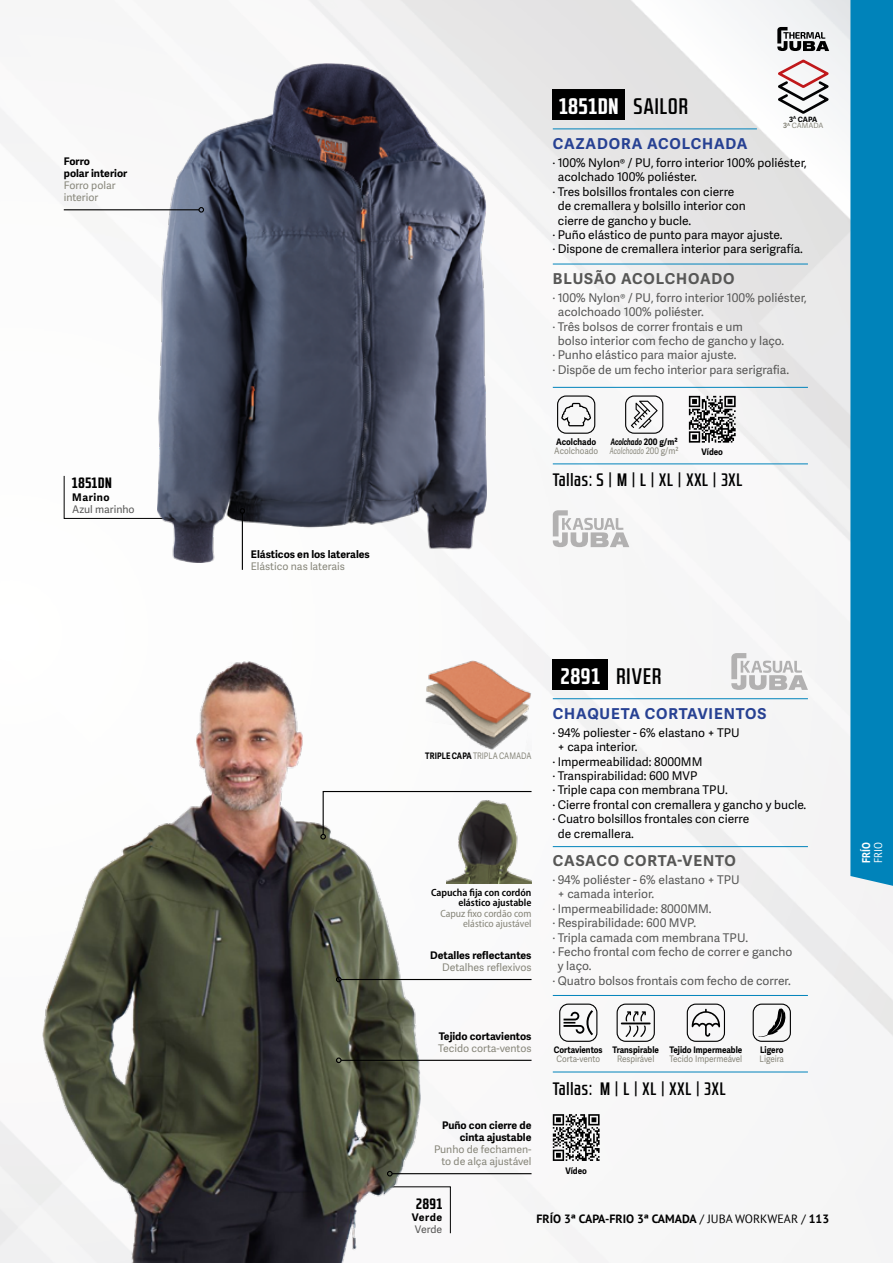
<style>
.page{position:relative;width:893px;height:1263px;background:#fff}
.page>*{position:absolute;margin:0;border:0;box-sizing:border-box;transform-origin:0 0}
.t1{font:500 22.5px "RB No 2.1 b";letter-spacing:.05em;color:#000}
.t2{font:700 22.5px "RB No 2.1 b";letter-spacing:.05em;color:#fff}
.t3{font:500 18px "RB No 2.1 b";letter-spacing:.05em;color:#000}
.t4{font:700 15px "Adelle Sans";letter-spacing:.06em;color:#274193}
.t5{font:700 15px "Adelle Sans";letter-spacing:.06em;color:#575756}
.t6{font:700 15px "RB No 2.1 b";letter-spacing:.05em;color:#000}
.t7{font:12px "Adelle Sans";color:#000}
.t8{font:12px "Adelle Sans";color:#575756}
.t9{font:700 12px "PT Sans";color:#000}
.t10{font:700 11.25px "PT Sans";color:#fff;scale:.9 1}
.t11{font:11.25px "PT Sans";color:#fff;scale:.9 1}
.t12{font:700 10.5px/12px "Adelle Sans";color:#000;text-align:right}
.t13{font:10.5px/12px "Adelle Sans";color:#87867a;text-align:right}
.t14{font:600 semi-condensed 10.5px/10.5px "Myriad Pro";color:#000;text-align:right}
.t15{font:semi-condensed 10.5px/10.5px "Myriad Pro";color:#87867a;text-align:right}
.t16{font:10.5px "Adelle Sans";color:#575756}
.t17{font:700 9px "Adelle Sans";color:#000;scale:.9 1}
.t18{font:9px "Adelle Sans";color:#87867a;scale:.9 1}
.t19{font:italic 9px/9px "Adelle Sans";color:#87867a;scale:.7 1}
.t20{font:9px "Adelle Sans";color:#87867a;scale:.83 1}
.t21{font:7.35px/6.4px "Adelle Sans";color:#87867a;text-align:center}
.s1{font-weight:700;color:#000}
.s2{font-weight:700}
.s3{font-weight:700;font-style:normal;color:#000}
.s4{font-style:normal}
.s5{font-weight:400}
</style>
<div class="page">
<img style="left:0;top:0;width:893px;height:1263px">
<svg style="left:777px;top:27px;width:52px;height:24px"></svg>
<svg style="left:774px;top:57px;width:59px;height:59px"></svg>
<div style="left:850px;top:0;width:43px;height:889px;background:#0083ba"></div>
<hr style="left:553px;top:264px;width:255px;height:1px;background:#0083bb">
<hr style="left:553px;top:387px;width:255px;height:1px;background:#0083bb">
<hr style="left:553px;top:129px;width:204px;height:1px;background:#0083bb">
<hr style="left:553px;top:463px;width:255px;height:1px;background:#0083bb">
<div style="left:553px;top:89px;width:72px;height:31px;background:#000"></div>
<div style="left:557px;top:395px;width:38px;height:39px;border:1px solid #000;border-radius:9px"></div>
<svg style="left:560px;top:402px;width:32px;height:25px"></svg>
<svg style="left:689px;top:396px;width:47px;height:47px"></svg>
<svg style="left:63px;top:475px;width:94px;height:44px"></svg>
<img style="left:157px;top:64px;width:330px;height:499px">
<hr style="left:553px;top:995px;width:255px;height:1px;background:#0083bb">
<hr style="left:553px;top:1071px;width:255px;height:1px;background:#0083bb">
<hr style="left:553px;top:846px;width:255px;height:1px;background:#0083bb">
<hr style="left:553px;top:698px;width:255px;height:1px;background:#0083bb">
<div style="left:553px;top:659px;width:55px;height:31px;background:#000"></div>
<svg style="left:421px;top:1186px;width:30px;height:48px"></svg>
<img style="left:43px;top:661px;width:378px;height:602px">
<svg style="left:553px;top:1114px;width:47px;height:47px"></svg>
<svg style="left:563px;top:1008px;width:32px;height:29px"></svg>
<div style="left:559px;top:1003px;width:38px;height:39px;border:1px solid #000;border-radius:9px"></div>
<hr style="left:621px;top:1022px;width:30px;height:2px;background:#000">
<svg style="left:625px;top:1011px;width:21px;height:26px"></svg>
<div style="left:617px;top:1003px;width:38px;height:39px;border:1px solid #000;border-radius:9px"></div>
<svg style="left:758px;top:1008px;width:29px;height:30px"></svg>
<div style="left:753px;top:1003px;width:38px;height:39px;border:1px solid #000;border-radius:9px"></div>
<hr style="left:392px;top:1173px;width:139px;height:1px;background:#000">
<svg style="left:387px;top:1171px;width:6px;height:5px"></svg>
<hr style="left:341px;top:979px;width:190px;height:1px;background:#000">
<svg style="left:336px;top:977px;width:6px;height:5px"></svg>
<hr style="left:341px;top:1060px;width:190px;height:1px;background:#000">
<svg style="left:336px;top:1057px;width:6px;height:6px"></svg>
<img style="left:446px;top:839px;width:85px;height:45px">
<svg style="left:320px;top:790px;width:213px;height:49px"></svg>
<svg style="left:692px;top:1009px;width:28px;height:28px"></svg>
<div style="left:687px;top:1003px;width:38px;height:39px;border:1px solid #000;border-radius:9px"></div>
<img style="left:425px;top:659px;width:106px;height:91px">
<svg style="left:553px;top:510px;width:76px;height:37px"></svg>
<svg style="left:731px;top:653px;width:77px;height:37px"></svg>
<div style="left:625px;top:395px;width:38px;height:39px;border:1px solid #000;border-radius:9px"></div>
<svg style="left:631px;top:401px;width:27px;height:27px"></svg>
<hr style="left:64px;top:209px;width:135px;height:1px;background:#000">
<svg style="left:198px;top:207px;width:6px;height:6px"></svg>
<hr style="left:242px;top:513px;width:1px;height:57px;background:#000">
<svg style="left:240px;top:508px;width:5px;height:6px"></svg>
<p class="t12" style="left:64px;top:156px;width:65px;text-align:left">Forro<br>polar interior</p>
<p class="t13" style="left:64px;top:179px;width:53px;text-align:left">Forro polar interior</p>
<p class="t6" style="left:72px;top:474px;width:41px">1851DN</p>
<p class="t12" style="left:72px;top:491px;width:39px">Marino</p>
<p class="t16" style="left:72px;top:501px;width:64px">Azul marinho</p>
<p class="t12" style="left:251px;top:548px;width:120px">Elásticos en los laterales</p>
<p class="t13" style="left:251px;top:560px;width:95px">Elástico nas laterais</p>
<h1 class="t2" style="left:559px;top:93px;width:61px">1851DN</h1>
<h1 class="t1" style="left:634px;top:93px;width:56px">SAILOR</h1>
<p class="t21" style="left:783px;top:116px;width:42px"><span class="s1">3</span><sup>A</sup> <span class="s1">CAPA<br></span><span class="s2">3</span><sup>A</sup> CAMADA</p>
<p class="t4" style="left:553px;top:135px;width:196px">CAZADORA ACOLCHADA</p>
<p class="t7" style="left:553px;top:154px;width:255px">· 100% Nylon® / PU, forro interior 100% poliéster,</p>
<p class="t7" style="left:558px;top:169px;width:141px">acolchado 100% poliéster.</p>
<p class="t7" style="left:553px;top:183px;width:183px">· Tres bolsillos frontales con cierre</p>
<p class="t7" style="left:558px;top:197px;width:189px">de cremallera y bolsillo interior con</p>
<p class="t7" style="left:558px;top:212px;width:135px">cierre de gancho y bucle.</p>
<p class="t7" style="left:553px;top:226px;width:231px">· Puño elástico de punto para mayor ajuste.</p>
<p class="t7" style="left:553px;top:241px;width:252px">· Dispone de cremallera interior para serigrafía.</p>
<p class="t5" style="left:553px;top:269px;width:183px">BLUSÃO ACOLCHOADO</p>
<p class="t8" style="left:553px;top:289px;width:255px">· 100% Nylon® / PU, forro interior 100% poliéster,</p>
<p class="t8" style="left:558px;top:303px;width:147px">acolchoado 100% poliéster.</p>
<p class="t8" style="left:553px;top:318px;width:192px">· Três bolsos de correr frontais e um</p>
<p class="t8" style="left:558px;top:332px;width:228px">bolso interior com fecho de gancho y laço.</p>
<p class="t8" style="left:553px;top:347px;width:185px">· Punho elástico para maior ajuste.</p>
<p class="t8" style="left:553px;top:361px;width:238px">· Dispõe de um fecho interior para serigrafia.</p>
<p class="t17" style="left:556px;top:436px;width:46px">Acolchado</p>
<p class="t18" style="left:554px;top:444px;width:50px">Acolchoado</p>
<p class="t19" style="left:610px;top:436px;width:99px"><span class="s1">Acolchado</span> <span class="s3">200 g/m²<br></span>Acolchoado <span class="s4">200 g/m²</span></p>
<p class="t17" style="left:701px;top:447px;width:25px">Vídeo</p>
<h2 class="t3" style="left:553px;top:470px;width:191px">Tallas: S | M | L | XL | XXL | 3XL</h2>
<p class="t20" style="left:425px;top:750px;width:129px"><span class="s1">TRIPLE CAPA</span> TRIPLA CAMADA</p>
<p class="t14" style="left:431px;top:887px;width:102px">Capucha fija con cordón elástico ajustable</p>
<p class="t15" style="left:440px;top:908px;width:93px">Capuz fixo cordão com elástico ajustável</p>
<p class="t12" style="left:430px;top:949px;width:103px">Detalles reflectantes</p>
<p class="t13" style="left:442px;top:961px;width:91px">Detalhes reflexivos</p>
<p class="t12" style="left:439px;top:1030px;width:94px">Tejido cortavientos</p>
<p class="t13" style="left:438px;top:1042px;width:95px">Tecido corta-ventos</p>
<p class="t12" style="left:442px;top:1120px;width:91px">Puño con cierre de cinta ajustable</p>
<p class="t13" style="left:434px;top:1143px;width:99px">Punho de fechamen&shy;to de alça ajustável</p>
<h1 class="t2" style="left:561px;top:662px;width:40px">2891</h1>
<h1 class="t1" style="left:617px;top:663px;width:46px">RIVER</h1>
<p class="t4" style="left:553px;top:704px;width:215px">CHAQUETA CORTAVIENTOS</p>
<p class="t7" style="left:553px;top:724px;width:188px">· 94% poliester - 6% elastano + TPU</p>
<p class="t7" style="left:558px;top:738px;width:81px">+ capa interior.</p>
<p class="t7" style="left:553px;top:753px;width:151px">· Impermeabilidad: 8000MM</p>
<p class="t7" style="left:553px;top:767px;width:146px">· Transpirabilidad: 600 MVP</p>
<p class="t7" style="left:553px;top:782px;width:177px">· Triple capa con membrana TPU.</p>
<p class="t7" style="left:553px;top:796px;width:255px">· Cierre frontal con cremallera y gancho y bucle.</p>
<p class="t7" style="left:553px;top:810px;width:198px">· Cuatro bolsillos frontales con cierre</p>
<p class="t7" style="left:558px;top:825px;width:78px">de cremallera.</p>
<p class="t5" style="left:553px;top:852px;width:184px">CASACO CORTA-VENTO</p>
<p class="t8" style="left:553px;top:871px;width:188px">· 94% poliéster - 6% elastano + TPU</p>
<p class="t8" style="left:558px;top:886px;width:98px">+ camada interior.</p>
<p class="t8" style="left:553px;top:900px;width:160px">· Impermeabilidade: 8000MM.</p>
<p class="t8" style="left:553px;top:914px;width:145px">· Respirabilidade: 600 MVP.</p>
<p class="t8" style="left:553px;top:929px;width:197px">· Tripla camada com membrana TPU.</p>
<p class="t8" style="left:553px;top:943px;width:241px">· Fecho frontal com fecho de correr e gancho</p>
<p class="t8" style="left:558px;top:958px;width:35px">y laço.</p>
<p class="t8" style="left:553px;top:972px;width:240px">· Quatro bolsos frontais com fecho de correr.</p>
<p class="t17" style="left:554px;top:1044px;width:56px">Cortavientos</p>
<p class="t18" style="left:556px;top:1052px;width:50px">Corta-vento</p>
<p class="t17" style="left:612px;top:1044px;width:53px">Transpirable</p>
<p class="t18" style="left:617px;top:1052px;width:43px">Respirável</p>
<p class="t17" style="left:669px;top:1044px;width:83px">Tejido Impermeable</p>
<p class="t18" style="left:669px;top:1052px;width:82px">Tecido Impermeável</p>
<p class="t17" style="left:760px;top:1044px;width:28px">Ligero</p>
<p class="t18" style="left:760px;top:1052px;width:29px">Ligeira</p>
<h2 class="t3" style="left:553px;top:1078px;width:174px">Tallas: M | L | XL | XXL | 3XL</h2>
<p class="t17" style="left:565px;top:1165px;width:25px">Vídeo</p>
<p class="t6" style="left:416px;top:1194px;width:27px">2891</p>
<p class="t12" style="left:412px;top:1212px;width:32px">Verde</p>
<p class="t16" style="left:415px;top:1222px;width:29px">Verde</p>
<p class="t9" style="left:536px;top:1211px;width:294px">FRÍO 3ª CAPA-FRIO 3ª CAMADA <span class="s5">/ JUBA WORKWEAR /</span> 113</p>
<p class="t10" style="left:859px;top:863px;width:25px;rotate:-90deg">FRÍO</p>
<p class="t11" style="left:871px;top:863px;width:25px;rotate:-90deg">FRIO</p>
</div>
